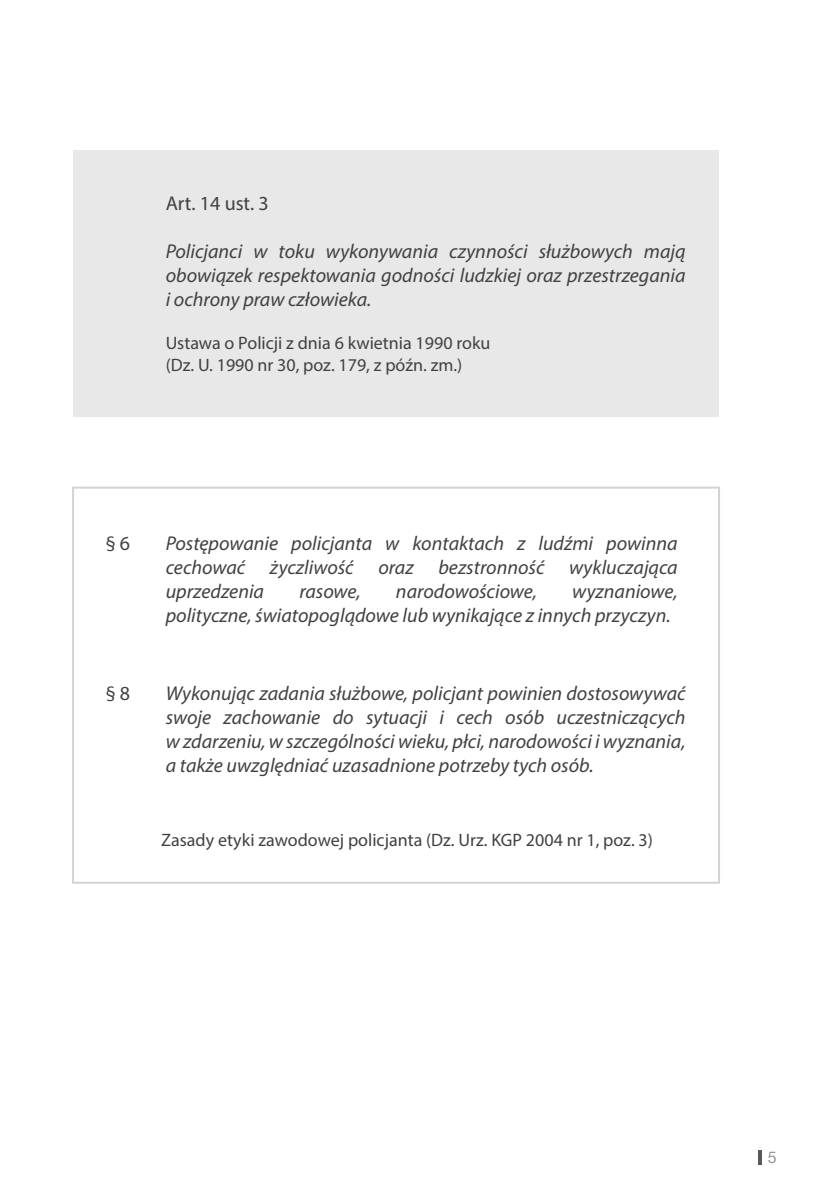
<style>
.page{position:relative;width:840px;height:1191px;background:#fff}
.page>*{position:absolute;margin:0;border:0;box-sizing:border-box;transform-origin:0 0}
.t1{font:italic 20px/24px "Myriad Pro";color:#414142;text-align:justify}
.t2{font:20px "Myriad Pro";color:#414142}
.t3{font:18px/21.6px "Myriad Pro";color:#414142}
.t4{font:16px "Helvetica Neue";color:#949699}
</style>
<div class="page">
<svg style="left:758px;top:1150px;width:3px;height:14px"></svg>
<div style="left:72px;top:486px;width:647px;height:397px;border:2px solid #d1d3d4"></div>
<div style="left:73px;top:150px;width:645px;height:266px;background:#e8e8e9"></div>
<p class="t2" style="left:166px;top:191px;width:105px">Art. 14 ust. 3</p>
<p class="t1" style="left:166px;top:239px;width:521px">Policjanci w toku wykonywania czynności służbowych mają obowiązek respektowania godności ludzkiej oraz przestrzegania i ochrony praw człowieka.</p>
<p class="t3" style="left:166px;top:332px;width:326px">Ustawa o Policji z dnia 6 kwietnia 1990 roku (Dz. U. 1990 nr 30, poz. 179, z późn. zm.)</p>
<p class="t2" style="left:105px;top:531px;width:26px">§ 6</p>
<p class="t2" style="left:105px;top:681px;width:26px">§ 8</p>
<p class="t1" style="left:166px;top:531px;width:513px">Postępowanie policjanta w kontaktach z ludźmi powinna cechować życzliwość oraz bezstronność wykluczająca uprzedzenia</p>
<p class="t1" style="left:299px;top:579px;width:63px">rasowe,</p>
<p class="t1" style="left:396px;top:579px;width:142px">narodowościowe,</p>
<p class="t1" style="left:166px;top:579px;width:513px;text-indent:406px">wyznaniowe, polityczne, światopoglądowe lub wynikające z innych przyczyn.</p>
<p class="t1" style="left:166px;top:681px;width:521px">Wykonując zadania służbowe, policjant powinien dostosowywać swoje zachowanie do sytuacji i cech osób uczestniczących w zdarzeniu, w szczególności wieku, płci, narodowości i wyznania, a także uwzględniać uzasadnione potrzeby tych osób.</p>
<p class="t3" style="left:161px;top:829px;width:493px">Zasady etyki zawodowej policjanta (Dz. Urz. KGP 2004 nr 1, poz. 3)</p>
<p class="t4" style="left:767px;top:1145px;width:10px">5</p>
</div>
